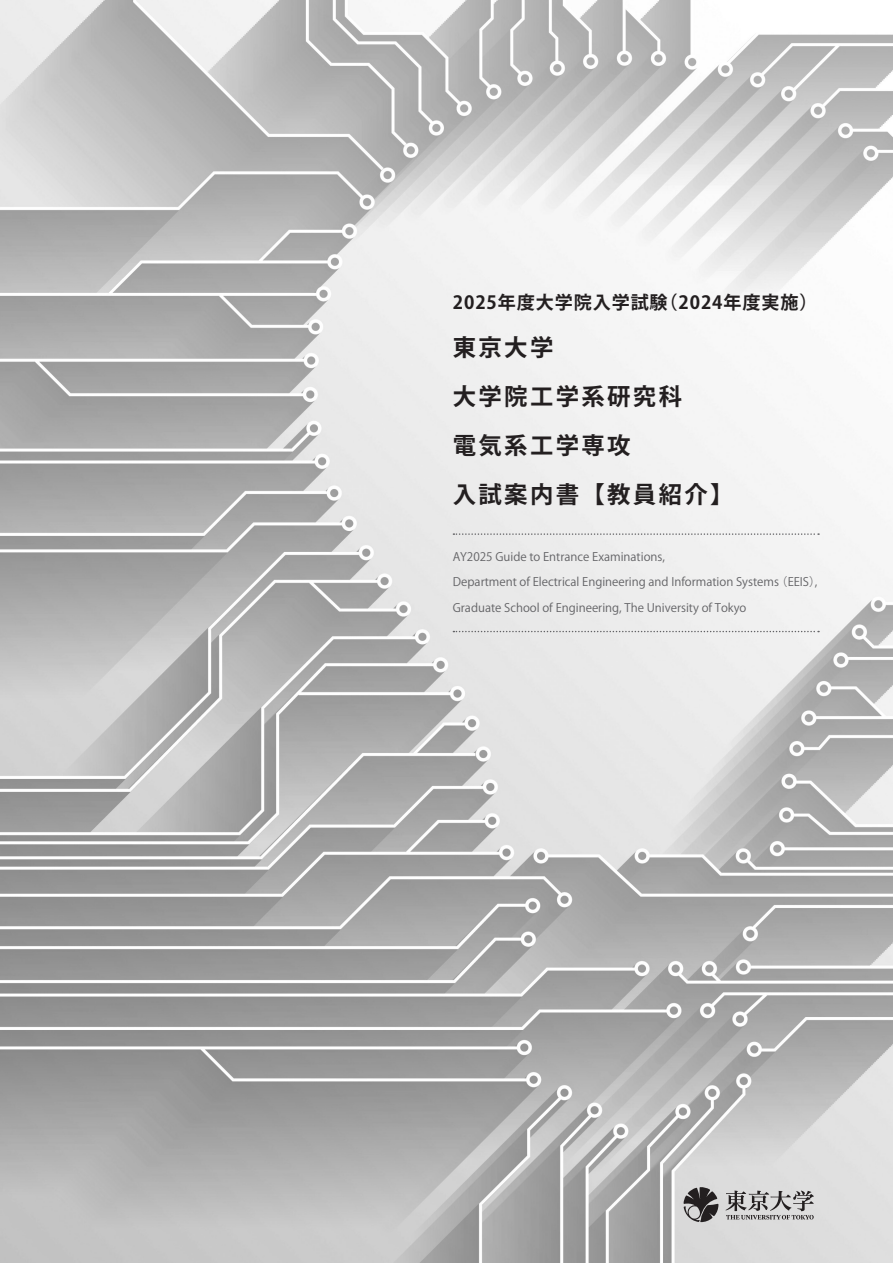
<style>
.page{position:relative;width:893px;height:1263px;background:#fff}
.page>*{position:absolute;margin:0;border:0;box-sizing:border-box;transform-origin:0 0}
.t1{font:700 23.4px "Koz Go Pro";letter-spacing:.1em;color:#231f20}
.t2{font:700 18px "Koz Go Pro";letter-spacing:.05em;color:#231f20}
.t3{font:11.7px "Koz Go Pro";color:#636366}
</style>
<div class="page">
<img style="left:0;top:0;width:893px;height:1263px">
<svg style="left:453px;top:533px;width:366px;height:2px"></svg>
<svg style="left:453px;top:631px;width:366px;height:1px"></svg>
<svg style="left:684px;top:1187px;width:34px;height:35px"></svg>
<svg style="left:726px;top:1190px;width:88px;height:29px;background:#abaaaa"></svg>
<p class="t2" style="left:453px;top:291px;width:366px">2025年度大学院入学試験（2024年度実施）</p>
<p class="t1" style="left:453px;top:333px;width:102px">東京大学</p>
<p class="t1" style="left:453px;top:382px;width:231px">大学院工学系研究科</p>
<p class="t1" style="left:453px;top:431px;width:179px">電気系工学専攻</p>
<p class="t1" style="left:453px;top:479px;width:282px">入試案内書【教員紹介】</p>
<p class="t3" style="left:453px;top:549px;width:214px">AY2025 Guide to Entrance Examinations,</p>
<p class="t3" style="left:453px;top:574px;width:369px">Department of Electrical Engineering and Information Systems （EEIS）,</p>
<p class="t3" style="left:453px;top:600px;width:295px">Graduate School of Engineering, The University of Tokyo</p>
</div>
